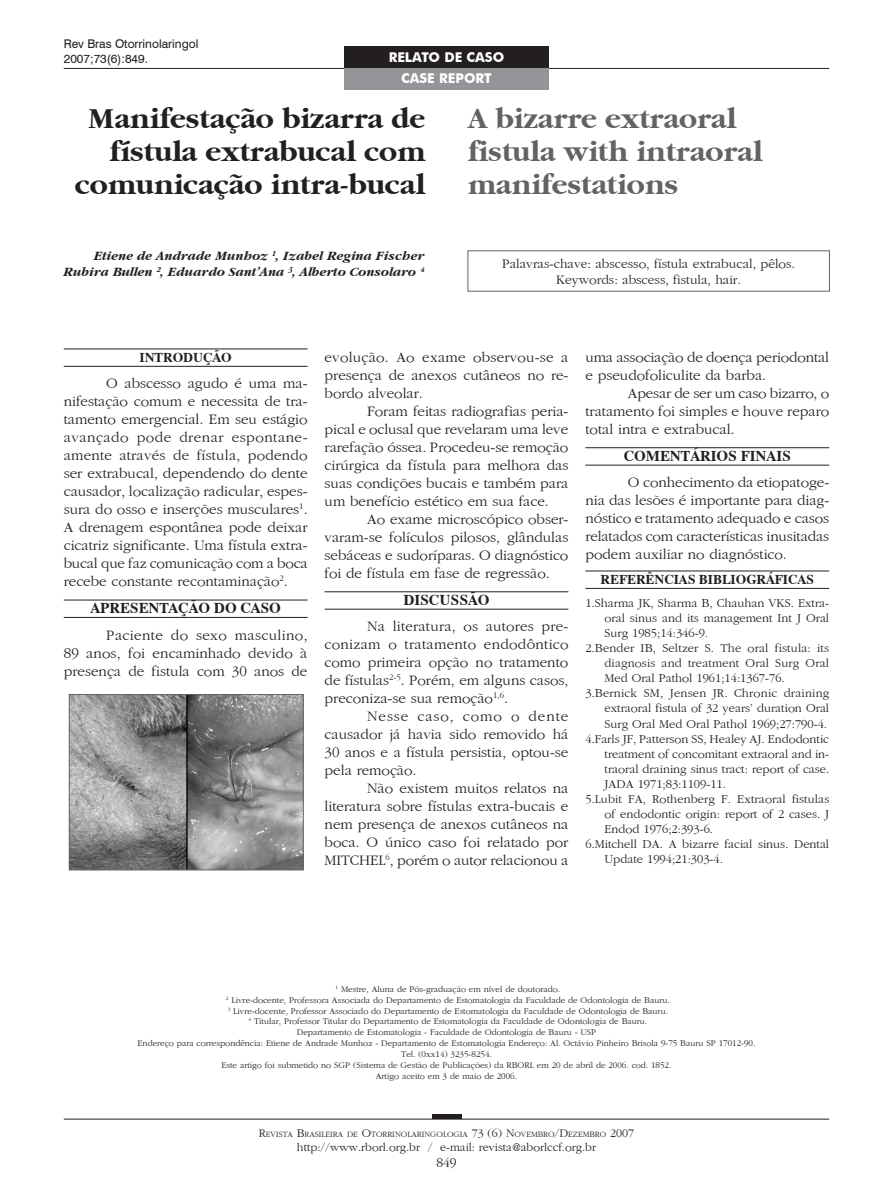
<style>
.page{position:relative;width:893px;height:1191px;background:#fff}
.page>*{position:absolute;margin:0;border:0;box-sizing:border-box;transform-origin:0 0}
.t1{font:700 30px/33px "Gatineau";color:#231f20;text-align:right}
.t2{font:700 30px/33px "Gatineau";color:#636366}
.t3{font:15px/18px "Gatineau Plain";color:#231f20;text-align:justify}
.t4{font:700 15px "Dutch 801 BT";color:#231f20}
.t5{font:italic 700 13.5px/16.2px "Gatineau";color:#231f20;text-align:right}
.t6{font:13.5px/16.2px "Gatineau Plain";color:#231f20;text-align:center}
.t7{font:700 13.5px "Dutch 801 BT";color:#231f20}
.t8{font:700 13.5px "Futura BT";color:#fff}
.t9{font:12.45px/15px "Gatineau Plain";color:#231f20;text-align:justify}
.t10{font:12px "Gatineau Plain";color:#231f20}
.t11{font:12px/14.4px "Swiss 721 BT";color:#231f20}
.t12{font:9px/10.8px "Gatineau Plain";color:#231f20;text-align:center}
.t13{font:8.4px "Gatineau Plain";color:#231f20}
.s1{font-size:12px}
</style>
<div class="page">
<hr style="left:64px;top:68px;width:765px;height:1px;background:#231f20">
<hr style="left:64px;top:1118px;width:765px;height:1px;background:#231f20">
<hr style="left:432px;top:1114px;width:29px;height:4px;background:#231f20">
<div style="left:344px;top:68px;width:205px;height:21px;background:#939598"></div>
<div style="left:344px;top:47px;width:205px;height:21px;background:#231f20"></div>
<hr style="left:64px;top:349px;width:244px;height:1px;background:#231f20">
<hr style="left:64px;top:366px;width:244px;height:1px;background:#231f20">
<hr style="left:64px;top:600px;width:244px;height:1px;background:#231f20">
<hr style="left:64px;top:617px;width:244px;height:1px;background:#231f20">
<hr style="left:325px;top:591px;width:243px;height:1px;background:#231f20">
<hr style="left:325px;top:609px;width:243px;height:1px;background:#231f20">
<hr style="left:585px;top:447px;width:244px;height:1px;background:#231f20">
<hr style="left:585px;top:465px;width:244px;height:1px;background:#231f20">
<hr style="left:585px;top:571px;width:244px;height:1px;background:#231f20">
<hr style="left:585px;top:588px;width:244px;height:1px;background:#231f20">
<img style="left:71px;top:696px;width:230px;height:172px">
<div style="left:69px;top:694px;width:234px;height:176px;border:1px solid #636366"></div>
<p class="t11" style="left:64px;top:37px;width:136px">Rev Bras Otorrinolaringol<br>2007;73(6):849.</p>
<p class="t8" style="left:389px;top:48px;width:117px">RELATO DE CASO</p>
<p class="t8" style="left:401px;top:70px;width:92px">CASE REPORT</p>
<h1 class="t1" style="left:75px;top:102px;width:352px">Manifestação bizarra de fístula extrabucal com comunicação intra-bucal</h1>
<h1 class="t2" style="left:468px;top:102px;width:296px">A bizarre extraoral fistula with intraoral manifestations</h1>
<p class="t5" style="left:64px;top:248px;width:362px">Etiene de Andrade Munhoz <sup>1</sup>, Izabel Regina Fischer<br>Rubira Bullen <sup>2</sup>, Eduardo Sant’Ana <sup>3</sup>, Alberto Consolaro <sup>4</sup></p>
<p class="t6" style="left:502px;top:255px;width:294px">Palavras-chave: abscesso, fístula extrabucal, pêlos.<br>Keywords: abscess, fistula, hair.</p>
<p class="t7" style="left:139px;top:349px;width:94px">INTRODUÇÃO</p>
<p class="t3" style="left:64px;top:375px;width:245px;text-indent:43px">O abscesso agudo é uma ma&shy;nifestação comum e necessita de tra&shy;tamento emergencial. Em seu estágio avançado pode drenar espontane&shy;amente através de fístula, podendo ser extrabucal, dependendo do dente causador, localização radicular, espes&shy;sura do osso e inserções musculares<sup>1</sup>.<br>A drenagem espontânea pode deixar cicatriz significante. Uma fístula extra&shy;bucal que faz comunicação com a boca recebe constante recontaminação<sup>2</sup>.</p>
<p class="t4" style="left:90px;top:599px;width:192px">APRESENTAÇÃO DO CASO</p>
<p class="t3" style="left:64px;top:626px;width:245px;text-indent:43px">Paciente do sexo masculino, 89 anos, foi encaminhado devido à presença de fistula com 30 anos de</p>
<p class="t3" style="left:325px;top:349px;width:245px">evolução. Ao exame observou-se a presença de anexos cutâneos no re&shy;bordo alveolar.</p>
<p class="t3" style="left:325px;top:403px;width:245px;text-indent:43px">Foram feitas radiografias peria&shy;pical e oclusal que revelaram uma leve rarefação óssea. Procedeu-se remoção cirúrgica da fístula para melhora das suas condições bucais e também para um benefício estético em sua face.</p>
<p class="t3" style="left:325px;top:511px;width:245px;text-indent:43px">Ao exame microscópico obser&shy;varam-se folículos pilosos, glândulas sebáceas e sudoríparas. O diagnóstico foi de fístula em fase de regressão.</p>
<p class="t4" style="left:403px;top:590px;width:88px">DISCUSSÃO</p>
<p class="t3" style="left:325px;top:618px;width:245px;text-indent:43px">Na literatura, os autores pre&shy;conizam o tratamento endodôntico como primeira opção no tratamento de fístulas<sup>2-5</sup>. Porém, em alguns casos, preconiza-se sua remoção<sup>1,6</sup>.</p>
<p class="t3" style="left:325px;top:708px;width:245px;text-indent:43px">Nesse caso, como o dente causador já havia sido removido há 30 anos e a fístula persistia, optou-se pela remoção.</p>
<p class="t3" style="left:325px;top:780px;width:245px;text-indent:43px">Não existem muitos relatos na literatura sobre fístulas extra-bucais e nem presença de anexos cutâneos na boca. O único caso foi relatado por MITCHEL<sup>6</sup>, porém o autor relacionou a</p>
<p class="t3" style="left:585px;top:349px;width:245px">uma associação de doença periodontal e pseudofoliculite da barba.</p>
<p class="t3" style="left:585px;top:385px;width:245px;text-indent:43px">Apesar de ser um caso bizarro, o tratamento foi simples e houve reparo total intra e extrabucal.</p>
<p class="t4" style="left:624px;top:446px;width:169px">COMENTÁRIOS FINAIS</p>
<p class="t3" style="left:585px;top:474px;width:245px;text-indent:43px">O conhecimento da etiopatoge&shy;nia das lesões é importante para diag&shy;nóstico e tratamento adequado e casos relatados com características inusitadas podem auxiliar no diagnóstico.</p>
<p class="t7" style="left:601px;top:571px;width:215px">REFERÊNCIAS BIBLIOGRÁFICAS</p>
<p class="t9" style="left:605px;top:596px;width:226px;text-indent:-19px">1. Sharma JK, Sharma B, Chauhan VKS. Extra&shy;oral sinus and its management Int J Oral Surg 1985;14:346-9.</p>
<p class="t9" style="left:605px;top:641px;width:226px;text-indent:-19px">2. Bender IB, Seltzer S. The oral fistula: its diagnosis and treatment Oral Surg Oral Med Oral Pathol 1961;14:1367-76.</p>
<p class="t9" style="left:605px;top:686px;width:226px;text-indent:-19px">3. Bernick SM, Jensen JR. Chronic draining extraoral fistula of 32 years’ duration Oral Surg Oral Med Oral Pathol 1969;27:790-4.</p>
<p class="t9" style="left:605px;top:731px;width:226px;text-indent:-19px">4. Farls JF, Patterson SS, Healey AJ. Endodontic treatment of concomitant extraoral and in&shy;traoral draining sinus tract: report of case.<br>JADA 1971;83:1109-11.</p>
<p class="t9" style="left:605px;top:791px;width:226px;text-indent:-19px">5. Lubit FA, Rothenberg F. Extraoral fistulas of endodontic origin: report of 2 cases. J Endod 1976;2:393-6.</p>
<p class="t9" style="left:605px;top:836px;width:226px;text-indent:-19px">6. Mitchell DA. A bizarre facial sinus. Dental<br>Update 1994;21:303-4.</p>
<p class="t12" style="left:138px;top:984px;width:619px"><sup>1</sup> Mestre, Aluna de Pós-graduação em nível de doutorado.<br><sup>2</sup> Livre-docente, Professora Associada do Departamento de Estomatologia da Faculdade de Odontologia de Bauru.<br><sup>3</sup> Livre-docente, Professor Associado do Departamento de Estomatologia da Faculdade de Odontologia de Bauru.<br><sup>4</sup> Titular, Professor Titular do Departamento de Estomatologia da Faculdade de Odontologia de Bauru.<br>Departamento de Estomatologia - Faculdade de Odontologia de Bauru - USP<br>Endereço para correspondência: Etiene de Andrade Munhoz - Departamento de Estomatologia Endereço: Al. Octávio Pinheiro Brisola 9-75 Bauru SP 17012-90.<br>Tel. (0xx14) 3235-8254.<br>Este artigo foi submetido no SGP (Sistema de Gestão de Publicações) da RBORL em 20 de abril de 2006. cod. 1852.<br>Artigo aceito em 3 de maio de 2006.</p>
<p class="t13" style="left:259px;top:1129px;width:377px"><span class="s1">R</span>EVISTA <span class="s1">B</span>RASILEIRA DE <span class="s1">O</span>TORRINOLARINGOLOGIA <span class="s1">73 (6) N</span>OVEMBRO<span class="s1">/D</span>EZEMBRO <span class="s1">2007</span></p>
<p class="t10" style="left:297px;top:1141px;width:301px">http://www.rborl.org.br / e-mail: revista@aborlccf.org.br</p>
<p class="t6" style="left:436px;top:1155px;width:22px">849</p>
</div>
